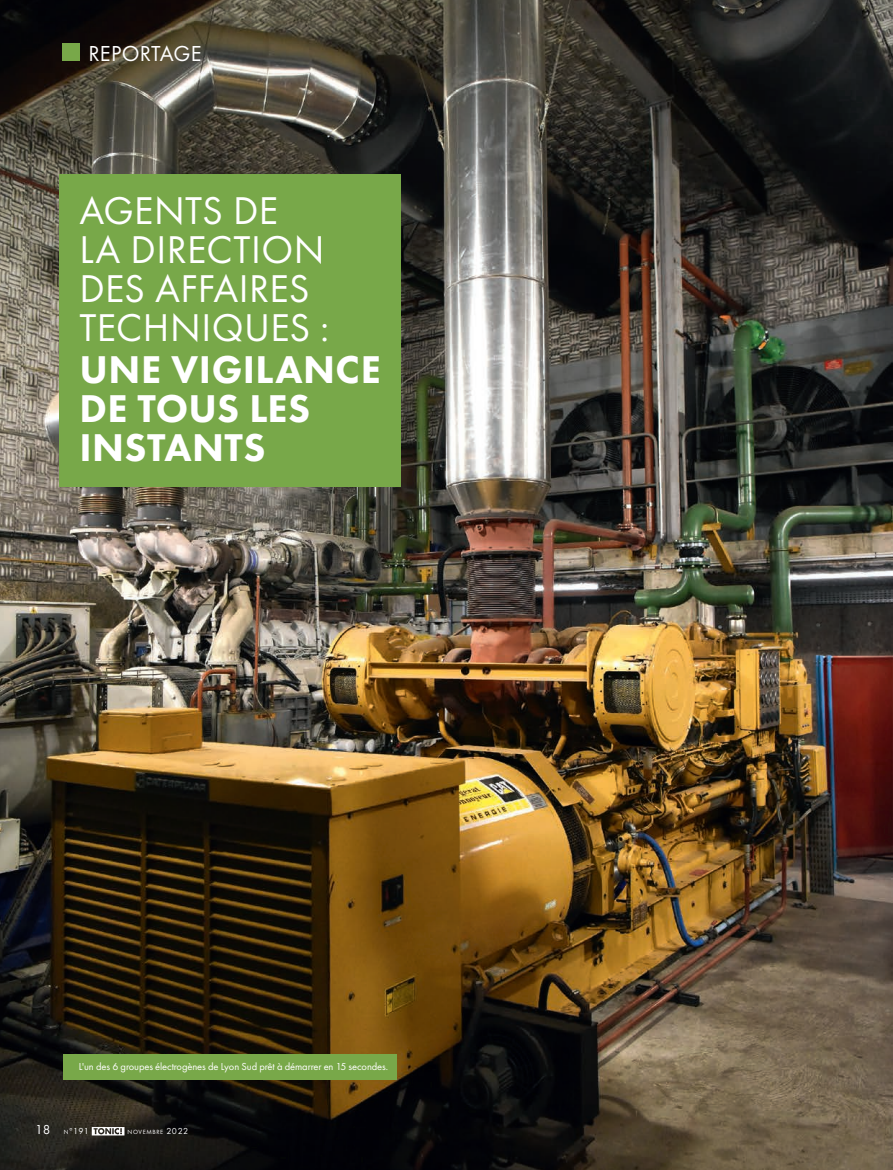
<style>
.page{position:relative;width:893px;height:1170px;background:#fff}
.page>*{position:absolute;margin:0;border:0;box-sizing:border-box;transform-origin:0 0}
.t1{font:40.2px/39px "Futura PT";letter-spacing:.01em;color:#fff}
.t2{font:800 40.2px/39px "Futura PT";letter-spacing:.01em;color:#fff}
.t3{font:22.5px "Futura PT";letter-spacing:.01em;color:#fff}
.t4{font:13.5px "Futura PT";color:#fff}
.t5{font:10.5px "Futura PT";letter-spacing:-.01em;color:#fff}
.t6{font:9px "Futura PT";color:#fff}
.t7{font:6.3px "Futura PT";letter-spacing:.105em;color:#fff}
.s1{font-size:6.3px}
.s2{font-size:9px}
</style>
<div class="page">
<img style="left:0;top:0;width:893px;height:1169px">
<div style="left:63px;top:44px;width:17px;height:17px;background:#78a849"></div>
<div style="left:60px;top:174px;width:341px;height:312px;background:#78a849"></div>
<div style="left:63px;top:1053px;width:333px;height:26px;background:#78a849"></div>
<svg style="left:92px;top:1126px;width:32px;height:9px"></svg>
<p class="t3" style="left:89px;top:40px;width:115px">REPORTAGE</p>
<p class="t1" style="left:79px;top:191px;width:251px">AGENTS DE<br>LA DIRECTION<br>DES AFFAIRES<br>TECHNIQUES :</p>
<p class="t2" style="left:79px;top:349px;width:303px">UNE VIGILANCE<br>DE TOUS LES<br>INSTANTS</p>
<p class="t5" style="left:79px;top:1060px;width:311px">L'un des 6 groupes électrogènes de Lyon Sud prêt à démarrer en 15 secondes.</p>
<p class="t4" style="left:35px;top:1121px;width:17px">18</p>
<p class="t6" style="left:64px;top:1125px;width:27px"><span class="s1">N</span>°191</p>
<p class="t7" style="left:127px;top:1127px;width:62px">NOVEMBRE <span class="s2">2022</span></p>
</div>
